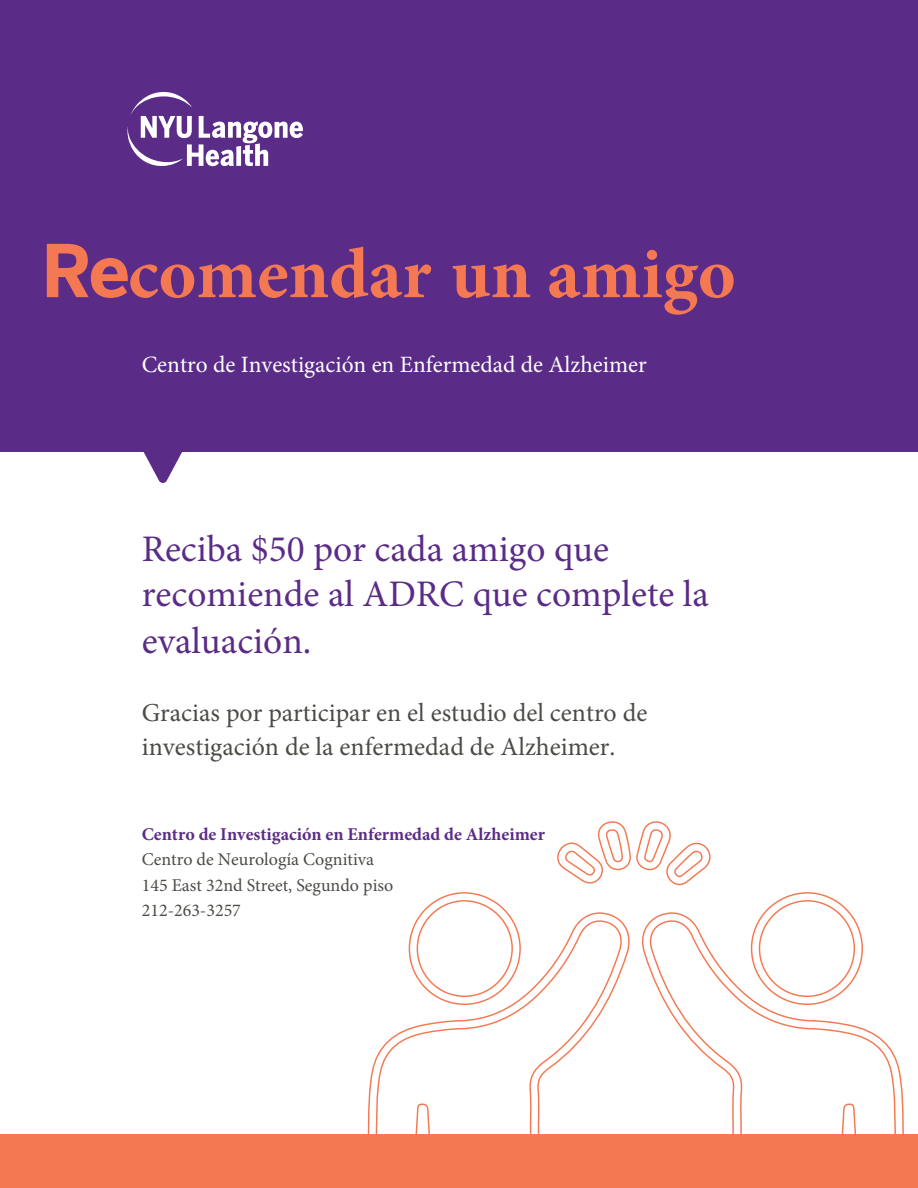
<style>
.page{position:relative;width:918px;height:1188px;background:#fff}
.page>*{position:absolute;margin:0;border:0;box-sizing:border-box;transform-origin:0 0}
.t1{font:700 72px "Minion Pro";color:#f47953}
.t2{font:37.5px/46.3px "Minion Pro";color:#5b2c87}
.t3{font:25.95px/34.5px "Minion Pro";color:#4c4b46}
.t4{font:23.4px "Minion Pro";color:#fff}
.t5{font:18px/25.5px "Minion Pro";color:#4c4b46}
.t6{font:700 18px "Minion Pro";color:#5b2c87}
.s1{font-family:"Benton Sans"}
</style>
<div class="page">
<div style="left:0;top:0;width:918px;height:451px;background:#5b2c87"></div>
<div style="left:0;top:1134px;width:918px;height:54px;background:#f47953"></div>
<svg style="left:127px;top:92px;width:176px;height:75px"></svg>
<svg style="left:142px;top:451px;width:42px;height:32px"></svg>
<svg style="left:367px;top:821px;width:537px;height:313px"></svg>
<h1 class="t1" style="left:41px;top:223px;width:696px"><span class="s1">Re</span>comendar un amigo</h1>
<p class="t4" style="left:142px;top:349px;width:507px">Centro de Investigación en Enfermedad de Alzheimer</p>
<h2 class="t2" style="left:142px;top:526px;width:569px">Reciba $50 por cada amigo que recomiende al ADRC que complete la evaluación.</h2>
<p class="t3" style="left:142px;top:695px;width:507px">Gracias por participar en el estudio del centro de investigación de la enfermedad de Alzheimer.</p>
<p class="t6" style="left:142px;top:821px;width:405px">Centro de Investigación en Enfermedad de Alzheimer</p>
<p class="t5" style="left:142px;top:847px;width:253px">Centro de Neurología Cognitiva<br>145 East 32nd Street, Segundo piso<br>212-263-3257</p>
</div>
